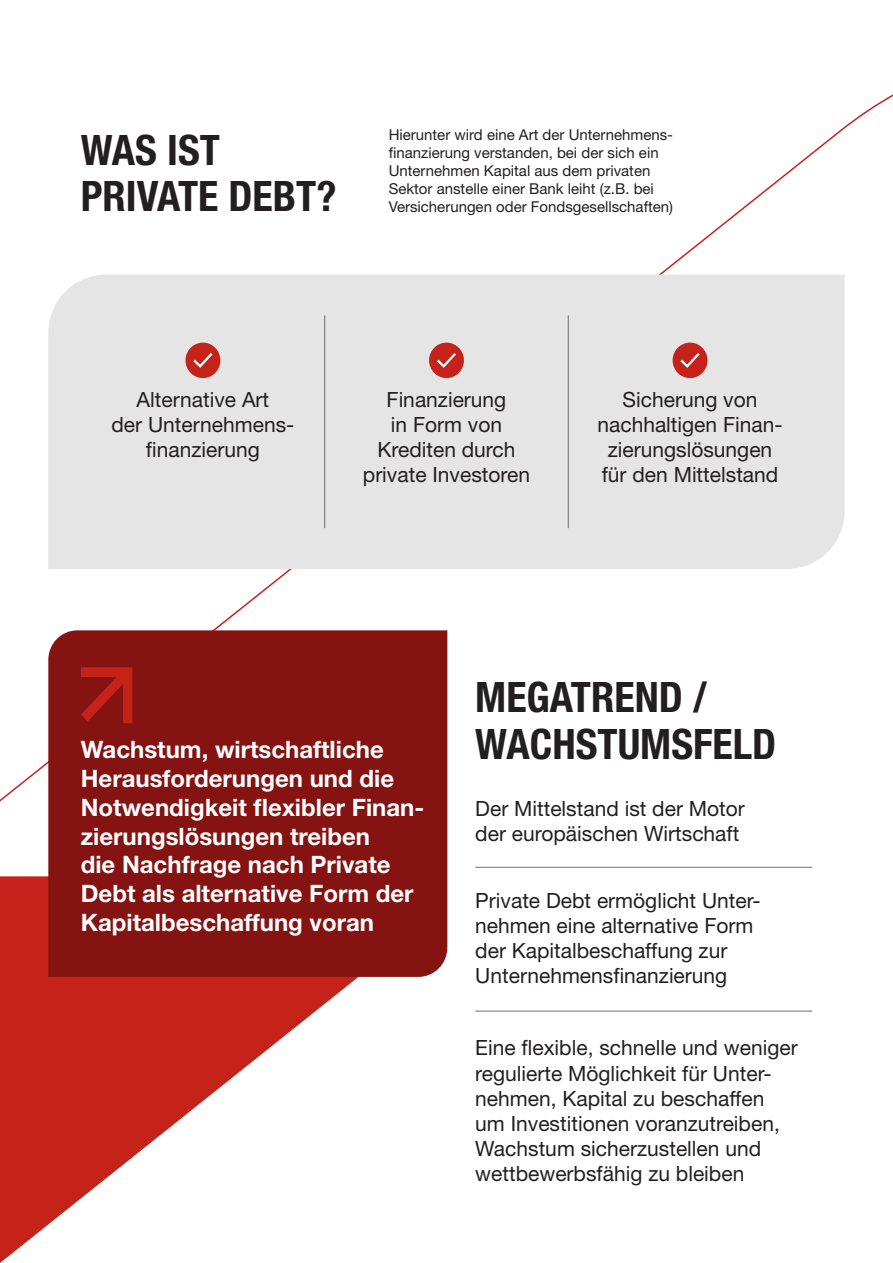
<style>
.page{position:relative;width:893px;height:1263px;background:#fff}
.page>*{position:absolute;margin:0;border:0;box-sizing:border-box;transform-origin:0 0}
.t1{font:700 condensed 42px/46.5px "Helvetica Neue LT Std";color:#231f20}
.t2{font:700 24px/28.8px "Helvetica Neue LT Std";color:#fff}
.t3{font:21px/25.2px "Helvetica Neue LT Std";color:#231f20}
.t4{font:15px/18px "Helvetica Neue LT Std";color:#231f20}
</style>
<div class="page">
<svg style="left:0;top:886px;width:485px;height:377px"></svg>
<div style="left:420px;top:826px;width:82px;height:110px;background:#fff"></div>
<div style="left:48px;top:275px;width:797px;height:294px;background:#e5e5e5"></div>
<hr style="left:324px;top:315px;width:1px;height:213px;background:#6c6d70">
<hr style="left:568px;top:315px;width:1px;height:213px;background:#6c6d70">
<hr style="left:475px;top:867px;width:337px;height:1px;background:#6c6d70">
<hr style="left:475px;top:1011px;width:337px;height:1px;background:#6c6d70">
<div style="left:185px;top:343px;width:35px;height:35px;background:#c5221a;border-radius:50%"></div>
<svg style="left:193px;top:353px;width:20px;height:15px"></svg>
<div style="left:429px;top:343px;width:35px;height:35px;background:#c5221a;border-radius:50%"></div>
<svg style="left:437px;top:353px;width:19px;height:15px"></svg>
<div style="left:673px;top:343px;width:34px;height:35px;background:#c5221a;border-radius:50%"></div>
<svg style="left:680px;top:353px;width:20px;height:15px"></svg>
<div style="left:48px;top:630px;width:399px;height:347px;background:#851312"></div>
<svg style="left:81px;top:667px;width:51px;height:56px;background:#a41a15"></svg>
<h1 class="t1" style="left:81px;top:126px;width:257px">WAS IST<br>PRIVATE DEBT?</h1>
<p class="t4" style="left:389px;top:126px;width:286px">Hierunter wird eine Art der Unternehmens&shy;finanzierung verstanden, bei der sich ein Unternehmen Kapital aus dem privaten Sektor anstelle einer Bank leiht (z.B. bei Versicherungen oder Fondsgesellschaften)</p>
<p class="t3" style="left:112px;top:386px;width:184px;text-align:center">Alternative Art<br>der Unternehmens&shy;finanzierung</p>
<p class="t3" style="left:597px;top:386px;width:187px;text-align:center">Sicherung von nachhaltigen Finan&shy;zierungslösungen für den Mittelstand</p>
<p class="t3" style="left:363px;top:386px;width:169px;text-align:center">Finanzierung<br>in Form von<br>Krediten durch private Investoren</p>
<p class="t2" style="left:81px;top:735px;width:345px">Wachstum, wirtschaftliche<br>Herausforderungen und die<br>Notwendigkeit flexibler Finan&shy;zierungslösungen treiben<br>die Nachfrage nach Private<br>Debt als alternative Form der<br>Kapitalbeschaffung voran</p>
<h1 class="t1" style="left:475px;top:673px;width:303px">MEGATREND /<br>WACHSTUMSFELD</h1>
<p class="t3" style="left:475px;top:795px;width:271px">Der Mittelstand ist der Motor der europäischen Wirtschaft</p>
<p class="t3" style="left:475px;top:887px;width:287px">Private Debt ermöglicht Unter&shy;nehmen eine alternative Form der Kapitalbeschaffung zur<br>Unternehmensfinanzierung</p>
<p class="t3" style="left:475px;top:1035px;width:324px">Eine flexible, schnelle und weniger regulierte Möglichkeit für Unter&shy;nehmen, Kapital zu beschaffen um Investitionen voranzutreiben, Wachstum sicherzustellen und wettbewerbsfähig zu bleiben</p>
</div>
